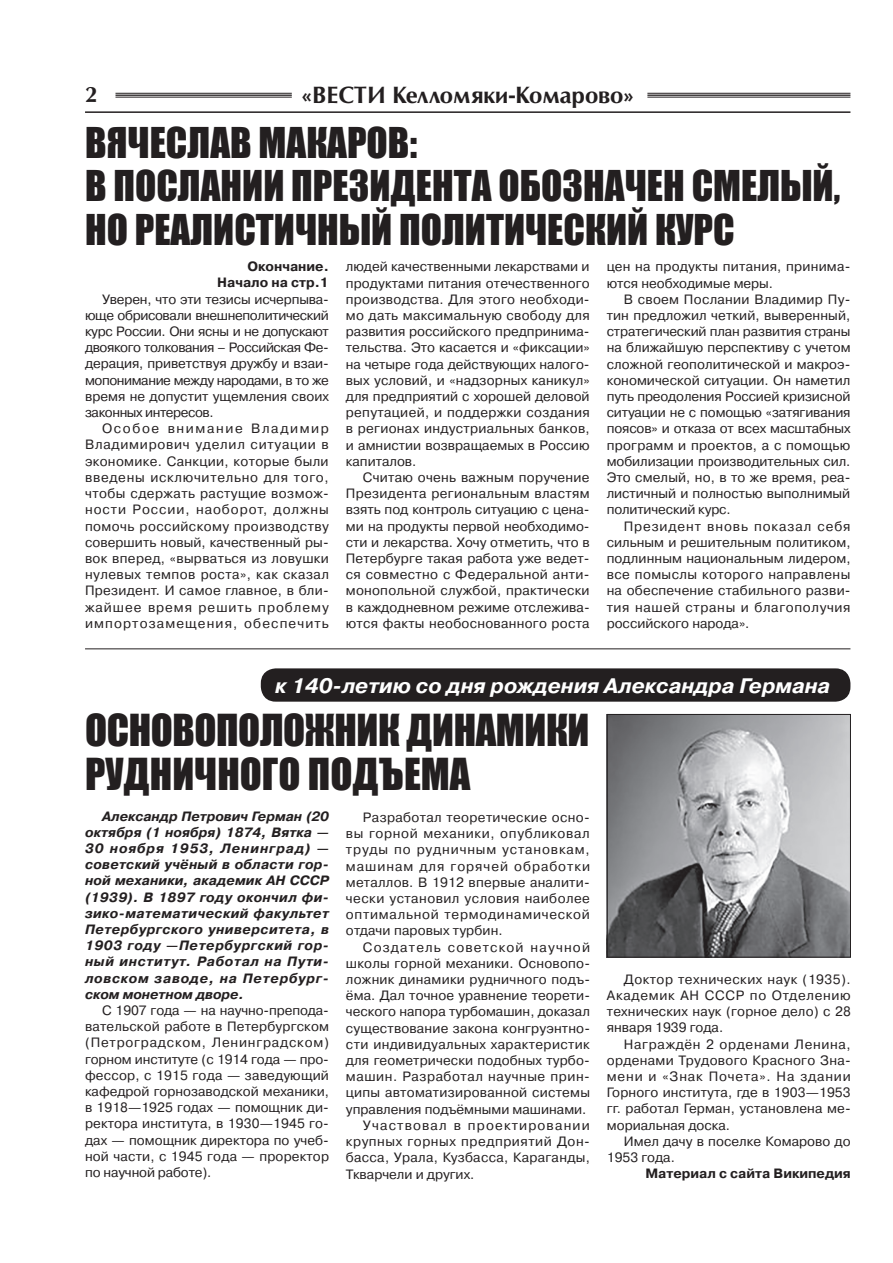
<style>
.page{position:relative;width:893px;height:1263px;background:#fff}
.page>*{position:absolute;margin:0;border:0;box-sizing:border-box;transform-origin:0 0}
.t1{font:40.5px/43.5px "Impact";letter-spacing:-.01em;color:#231f20}
.t2{font:39px/43.5px "Impact";color:#231f20}
.t3{font:700 22.5px "Opium New";color:#231f20}
.t4{font:700 22.5px "AG Opus HR";color:#231f20}
.t5{font:italic 700 21px "Pragmatica C";color:#fff}
.t6{font:13.5px/16.2px "Pragmatica C";letter-spacing:.015em;color:#231f20;text-align:justify}
.t7{font:italic 700 13.5px/16.2px "Pragmatica C";letter-spacing:.055em;color:#231f20;text-align:justify}
.t8{font:13.5px "Pragmatica C";letter-spacing:.04em;color:#231f20}
.t9{font:13.5px "Pragmatica C";letter-spacing:.085em;color:#231f20}
.t10{font:700 13.5px/16.2px "Pragmatica C";color:#231f20;text-align:right}
</style>
<div class="page">
<hr style="left:115px;top:93px;width:177px;height:1px;background:#231f20">
<hr style="left:115px;top:95px;width:177px;height:1px;background:#231f20">
<hr style="left:115px;top:97px;width:177px;height:1px;background:#231f20">
<hr style="left:647px;top:93px;width:203px;height:1px;background:#231f20">
<hr style="left:647px;top:95px;width:203px;height:1px;background:#231f20">
<hr style="left:647px;top:97px;width:203px;height:1px;background:#231f20">
<hr style="left:85px;top:111px;width:765px;height:2px;background:#231f20">
<img style="left:609px;top:716px;width:240px;height:239px">
<div style="left:607px;top:714px;width:244px;height:243px;border:1px solid #231f20"></div>
<hr style="left:85px;top:648px;width:765px;height:1px;background:#231f20">
<div style="left:261px;top:668px;width:589px;height:34px;background:#231f20;border-radius:15px"></div>
<h3 class="t4" style="left:85px;top:81px;width:14px">2</h3>
<h3 class="t3" style="left:301px;top:81px;width:334px">«ВЕСТИ Келломяки-Комарово»</h3>
<h2 class="t2" style="left:85px;top:120px;width:757px">ВЯЧЕСЛАВ МАКАРОВ:<br>В ПОСЛАНИИ ПРЕЗИДЕНТА ОБОЗНАЧЕН СМЕЛЫЙ,<br>НО РЕАЛИСТИЧНЫЙ ПОЛИТИЧЕСКИЙ КУРС</h2>
<p class="t10" style="left:217px;top:259px;width:113px">Окончание.<br>Начало на стр.1</p>
<p class="t6" style="left:85px;top:291px;width:245px;text-indent:17px">Уверен, что эти тезисы исчерпыва&shy;юще обрисовали внешнеполитический курс России. Они ясны и не допускают двоякого толкования – Российская Фе&shy;дерация, приветствуя дружбу и взаи&shy;мопонимание между народами, в то же время не допустит ущемления своих законных интересов.</p>
<p class="t6" style="left:85px;top:421px;width:245px;text-indent:17px">Особое внимание Владимир Владимирович уделил ситуации в экономике. Санкции, которые были введены исключительно для того, чтобы сдержать растущие возмож&shy;ности России, наоборот, должны помочь российскому производству совершить новый, качественный ры&shy;вок вперед, «вырваться из ловушки нулевых темпов роста», как сказал Президент. И самое главное, в бли&shy;жайшее время решить проблему импортозамещения, обеспечить</p>
<p class="t6" style="left:346px;top:259px;width:245px">людей качественными лекарствами и продуктами питания отечественного производства. Для этого необходи&shy;мо дать максимальную свободу для развития российского предпринима&shy;тельства. Это касается и «фиксации» на четыре года действующих налого&shy;вых условий, и «надзорных каникул» для предприятий с хорошей деловой репутацией, и поддержки создания в регионах индустриальных банков, и амнистии возвращаемых в Россию капиталов.</p>
<p class="t6" style="left:346px;top:469px;width:245px;text-indent:17px">Считаю очень важным поручение Президента региональным властям взять под контроль ситуацию с цена&shy;ми на продукты первой необходимо&shy;сти и лекарства. Хочу отметить, что в Петербурге такая работа уже ведет&shy;ся совместно с Федеральной анти&shy;монопольной службой, практически в каждодневном режиме отслежива&shy;ются факты необоснованного роста</p>
<p class="t6" style="left:607px;top:259px;width:245px">цен на продукты питания, принима&shy;ются необходимые меры.</p>
<p class="t6" style="left:607px;top:291px;width:245px;text-indent:17px">В своем Послании Владимир Пу&shy;тин предложил четкий, выверенный, стратегический план развития страны на ближайшую перспективу с учетом сложной геополитической и макроэ&shy;кономической ситуации. Он наметил путь преодоления Россией кризисной ситуации не с помощью «затягивания поясов» и отказа от всех масштабных программ и проектов, а с помощью мобилизации производительных сил.<br>Это смелый, но, в то же время, реа&shy;листичный и полностью выполнимый политический курс.</p>
<p class="t6" style="left:607px;top:518px;width:245px;text-indent:17px">Президент вновь показал себя сильным и решительным политиком, подлинным национальным лидером, все помыслы которого направлены на обеспечение стабильного разви&shy;тия нашей страны и благополучия российского народа».</p>
<h3 class="t5" style="left:275px;top:674px;width:557px">к 140-летию со дня рождения Александра Германа</h3>
<h1 class="t1" style="left:85px;top:707px;width:506px">ОСНОВОПОЛОЖНИК ДИНАМИКИ<br>РУДНИЧНОГО ПОДЪЕМА</h1>
<p class="t7" style="left:85px;top:808px;width:246px;text-indent:17px">Александр Петрович Герман (20 октября (1 ноября) 1874, Вятка — 30 ноября 1953, Ленинград) — советский учёный в области гор&shy;ной механики, академик АН СССР (1939). В 1897 году окончил фи&shy;зико-математический факультет Петербургского университета, в 1903 году —Петербургский гор&shy;ный институт. Работал на Пути&shy;ловском заводе, на Петербург&shy;ском монетном дворе.</p>
<p class="t6" style="left:85px;top:1002px;width:246px;text-indent:17px">С 1907 года — на научно-препода&shy;вательской работе в Петербургском (Петроградском, Ленинградском) горном институте (с 1914 года — про&shy;фессор, с 1915 года — заведующий кафедрой горнозаводской механики, в 1918—1925 годах — помощник ди&shy;ректора института, в 1930—1945 го&shy;дах — помощник директора по учеб&shy;ной части, с 1945 года — проректор по научной работе).</p>
<p class="t6" style="left:346px;top:809px;width:246px;text-indent:17px">Разработал теоретические осно&shy;вы горной механики, опубликовал труды по рудничным установкам, машинам для горячей обработки металлов. В 1912 впервые аналити&shy;чески установил условия наиболее оптимальной термодинамической отдачи паровых турбин.</p>
<p class="t9" style="left:363px;top:939px;width:229px">Создатель советской научной</p>
<p class="t6" style="left:346px;top:955px;width:246px">школы горной механики. Основопо-</p>
<p class="t6" style="left:346px;top:971px;width:246px">ложник динамики рудничного подъ-</p>
<p class="t6" style="left:346px;top:987px;width:246px">ёма. Дал точное уравнение теорети-</p>
<p class="t6" style="left:346px;top:1004px;width:245px">ческого напора турбомашин, доказал</p>
<p class="t6" style="left:346px;top:1020px;width:246px">существование закона конгруэнтно-</p>
<p class="t6" style="left:346px;top:1036px;width:245px">сти индивидуальных характеристик</p>
<p class="t6" style="left:346px;top:1052px;width:245px">для геометрически подобных турбо-</p>
<p class="t8" style="left:346px;top:1069px;width:246px">машин. Разработал научные прин-</p>
<p class="t6" style="left:346px;top:1085px;width:246px">ципы автоматизированной системы</p>
<p class="t6" style="left:346px;top:1101px;width:242px">управления подъёмными машинами.</p>
<p class="t9" style="left:363px;top:1118px;width:228px">Участвовал в проектировании</p>
<p class="t8" style="left:346px;top:1134px;width:246px">крупных горных предприятий Дон-</p>
<p class="t6" style="left:346px;top:1149px;width:245px">басса, Урала, Кузбасса, Караганды,</p>
<p class="t6" style="left:346px;top:1166px;width:130px">Ткварчели и других.</p>
<p class="t6" style="left:607px;top:971px;width:246px;text-indent:17px">Доктор технических наук (1935).<br>Академик АН СССР по Отделению технических наук (горное дело) с 28 января 1939 года.</p>
<p class="t6" style="left:607px;top:1036px;width:245px;text-indent:17px">Награждён 2 орденами Ленина, орденами Трудового Красного Зна&shy;мени и «Знак Почета». На здании Горного института, где в 1903—1953 гг. работал Герман, установлена ме&shy;мориальная доска.</p>
<p class="t6" style="left:607px;top:1133px;width:245px;text-indent:17px">Имел дачу в поселке Комарово до<br>1953 года.</p>
<p class="t10" style="left:645px;top:1165px;width:207px">Материал с сайта Википедия</p>
</div>
